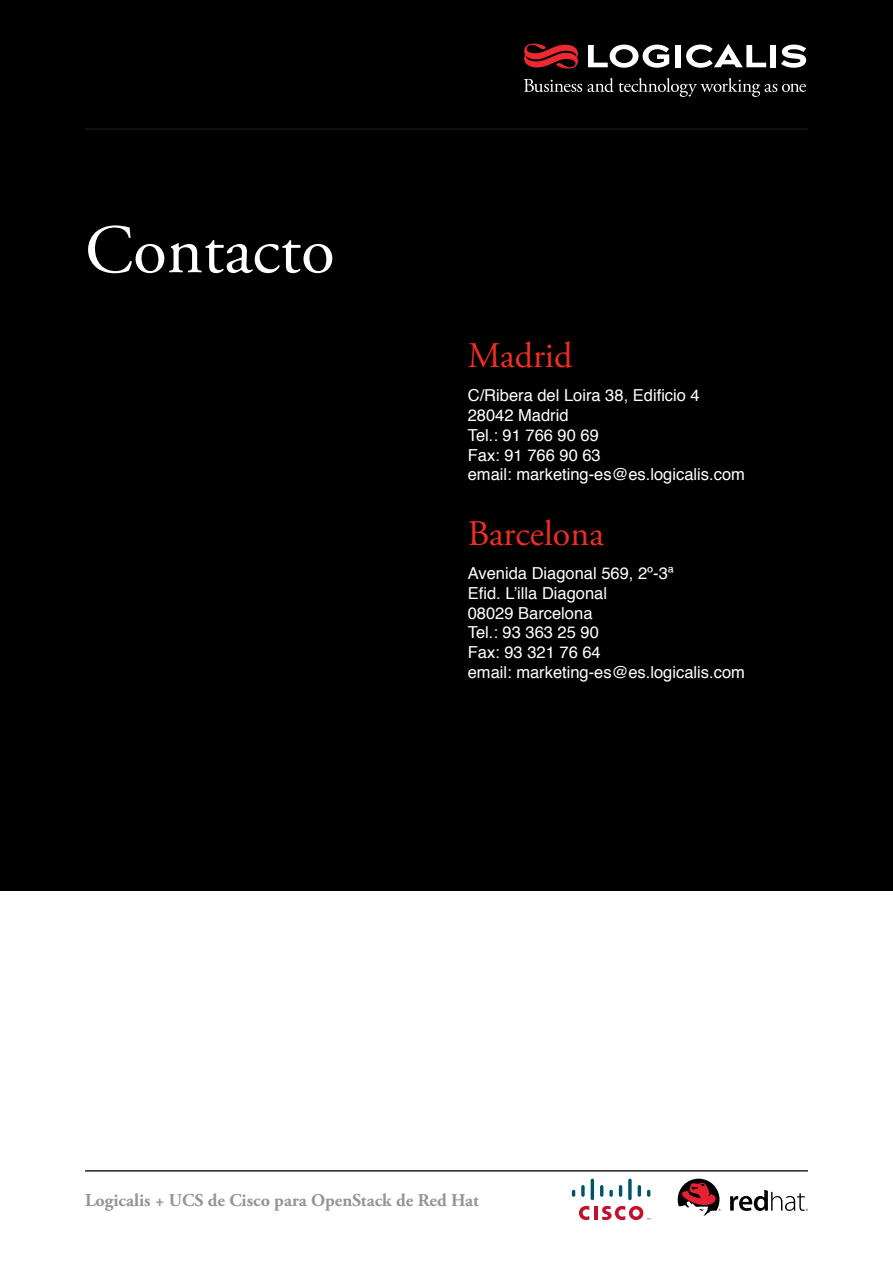
<style>
.page{position:relative;width:893px;height:1263px;background:#fff}
.page>*{position:absolute;margin:0;border:0;box-sizing:border-box;transform-origin:0 0}
.t1{font:69.15px "Adobe Garamond Pro";color:#fff}
.t2{font:36px "Adobe Garamond Pro";color:#ee2e22}
.t3{font:700 18px "Adobe Garamond Pro";color:#939598}
.t4{font:16.5px "Helvetica";color:#fff}
</style>
<div class="page">
<hr style="left:594px;top:1206px;width:3px;height:14px;background:#c3102f">
<svg style="left:579px;top:1206px;width:10px;height:14px"></svg>
<svg style="left:572px;top:1190px;width:3px;height:7px"></svg>
<svg style="left:581px;top:1185px;width:4px;height:12px"></svg>
<hr style="left:591px;top:1179px;width:3px;height:21px;background:#005467;border-radius:2px">
<svg style="left:600px;top:1185px;width:3px;height:12px"></svg>
<svg style="left:609px;top:1190px;width:4px;height:7px"></svg>
<svg style="left:619px;top:1185px;width:3px;height:12px"></svg>
<svg style="left:628px;top:1179px;width:4px;height:21px"></svg>
<svg style="left:638px;top:1185px;width:3px;height:12px"></svg>
<svg style="left:647px;top:1190px;width:3px;height:7px"></svg>
<svg style="left:602px;top:1206px;width:48px;height:14px"></svg>
<svg style="left:730px;top:1190px;width:78px;height:21px"></svg>
<svg style="left:678px;top:1179px;width:42px;height:37px"></svg>
<div style="left:0;top:0;width:893px;height:891px;background:#000"></div>
<div style="left:675px;top:45px;width:6px;height:22px;background:#fff"></div>
<div style="left:771px;top:45px;width:5px;height:22px;background:#fff"></div>
<svg style="left:588px;top:45px;width:81px;height:23px"></svg>
<svg style="left:686px;top:44px;width:80px;height:24px"></svg>
<svg style="left:781px;top:45px;width:25px;height:23px"></svg>
<svg style="left:524px;top:44px;width:54px;height:25px"></svg>
<svg style="left:524px;top:78px;width:282px;height:19px"></svg>
<hr style="left:85px;top:1170px;width:723px;height:1px;background:#231f20">
<hr style="left:85px;top:129px;width:723px;height:1px;background:#231f20">
<p class="t1" style="left:85px;top:209px;width:251px">Contacto</p>
<p class="t2" style="left:468px;top:334px;width:106px">Madrid</p>
<p class="t4" style="left:468px;top:383px;width:234px">C/Ribera del Loira 38, Edificio 4</p>
<p class="t4" style="left:468px;top:403px;width:102px">28042 Madrid</p>
<p class="t4" style="left:468px;top:422px;width:133px">Tel.: 91 766 90 69</p>
<p class="t4" style="left:468px;top:442px;width:135px">Fax: 91 766 90 63</p>
<p class="t4" style="left:468px;top:462px;width:279px">email: marketing-es@es.logicalis.com</p>
<p class="t2" style="left:468px;top:512px;width:138px">Barcelona</p>
<p class="t4" style="left:468px;top:560px;width:208px">Avenida Diagonal 569, 2º-3ª</p>
<p class="t4" style="left:468px;top:580px;width:141px">Efid. L’illa Diagonal</p>
<p class="t4" style="left:468px;top:600px;width:126px">08029 Barcelona</p>
<p class="t4" style="left:468px;top:620px;width:133px">Tel.: 93 363 25 90</p>
<p class="t4" style="left:468px;top:640px;width:135px">Fax: 93 321 76 64</p>
<p class="t4" style="left:468px;top:659px;width:279px">email: marketing-es@es.logicalis.com</p>
<p class="t3" style="left:85px;top:1190px;width:396px">Logicalis + UCS de Cisco para OpenStack de Red Hat</p>
</div>
